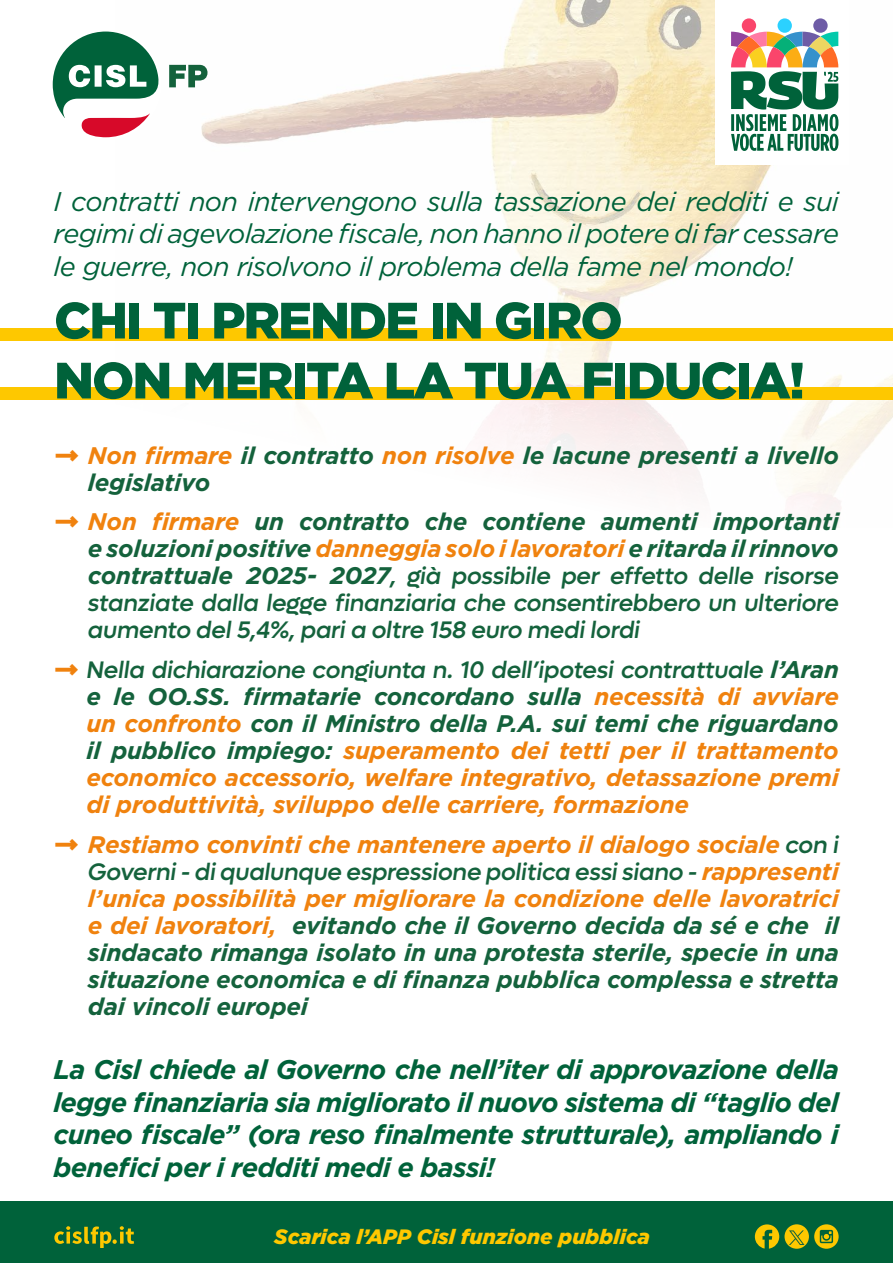
<style>
.page{position:relative;width:893px;height:1263px;background:#fff}
.page>*{position:absolute;margin:0;border:0;box-sizing:border-box;transform-origin:0 0}
.t1{font:900 51px/60px "Gotham";letter-spacing:-.04em;color:#00623a}
.t2{font:italic 700 27px/32.4px "Gotham";letter-spacing:-.025em;color:#00623a;text-align:justify}
.t3{font:italic 27px/32.4px "Gotham";letter-spacing:-.025em;color:#00623a;text-align:justify}
.t4{font:italic 700 24px/27px "Gotham";letter-spacing:-.01em;color:#14623c}
.t5{font:italic 700 24px/27px "Gotham";letter-spacing:-.01em;color:#f0820e;text-align:justify}
.t6{font:italic 500 24px/27px "Lufga";letter-spacing:-.01em;color:#14623c;text-align:justify}
.t7{font:italic 900 20.7px "Gotham";color:#fec800}
.s1{font-family:"Lufga";font-weight:900;font-style:normal;color:#f0820e}
.s2{color:#f0820e}
.s3{font-family:"Gotham";font-weight:700}
.s4{font-weight:900;font-style:normal;color:#f0820e}
.s5{color:#14623c}
.s6{font-family:"Lufga";font-weight:900;font-style:normal}
.s7{font-family:"Lufga";font-weight:500;color:#14623c}
.s8{font-family:"Gotham";font-weight:700;color:#f0820e}
</style>
<div class="page">
<img style="left:169px;top:0;width:724px;height:517px">
<div style="left:0;top:328px;width:893px;height:13px;background:#fec800"></div>
<div style="left:0;top:387px;width:893px;height:13px;background:#fec800"></div>
<svg style="left:53px;top:32px;width:106px;height:105px"></svg>
<svg style="left:169px;top:65px;width:38px;height:22px"></svg>
<div style="left:0;top:1201px;width:893px;height:62px;background:#00623a"></div>
<svg style="left:755px;top:1224px;width:24px;height:24px"></svg>
<svg style="left:814px;top:1224px;width:25px;height:25px"></svg>
<svg style="left:54px;top:1226px;width:80px;height:22px"></svg>
<div style="left:784px;top:1224px;width:25px;height:25px;background:#fec800;border-radius:50%"></div>
<svg style="left:789px;top:1230px;width:15px;height:15px"></svg>
<div style="left:715px;top:0;width:134px;height:165px;background:#fff"></div>
<div style="left:742px;top:18px;width:14px;height:15px;background:#fa456b;border-radius:50%"></div>
<div style="left:777px;top:18px;width:15px;height:15px;background:#2bd1ff;border-radius:50%"></div>
<div style="left:813px;top:18px;width:15px;height:15px;background:#6e5ca6;border-radius:50%"></div>
<svg style="left:731px;top:32px;width:107px;height:119px"></svg>
<p class="t3" style="left:54px;top:184px;width:787px">I contratti non intervengono sulla tassazione dei redditi e sui regimi di agevolazione fiscale, non hanno il potere di far cessare le guerre, non risolvono il problema della fame nel mondo!</p>
<h1 class="t1" style="left:54px;top:290px;width:753px">CHI TI PRENDE IN GIRO<br>NON MERITA LA TUA FIDUCIA!</h1>
<p class="t4" style="left:88px;top:441px;width:753px;text-indent:-34px"><span class="s1">⟶</span> <span class="s2">Non firmare</span> il contratto <span class="s2">non risolve</span> le lacune presenti a livello legislativo</p>
<p class="t4" style="left:54px;top:508px;width:786px;text-align:right"><span class="s1">⟶</span> <span class="s2">Non firmare</span> un contratto che contiene aumenti importanti e soluzioni positive <span class="s2">danneggia solo i lavoratori</span> e ritarda il rinnovo</p>
<p class="t6" style="left:88px;top:563px;width:753px"><span class="s3">contrattuale 2025- 2027</span>, già possibile per effetto delle risorse stanziate dalla legge finanziaria che consentirebbero un ulteriore aumento del 5,4%, pari a oltre 158 euro medi lordi</p>
<p class="t6" style="left:54px;top:656px;width:786px"><span class="s4">⟶</span> Nella dichiarazione congiunta n. 10 dell’ipotesi contrattuale <span class="s3">l’Aran</span></p>
<p class="t5" style="left:86px;top:683px;width:754px"><span class="s5">e le OO.SS. firmatarie concordano sulla</span> necessità di avviare un confronto <span class="s5">con il Ministro della P.A. sui temi che riguardano il pubblico impiego:</span> superamento dei tetti per il trattamento economico accessorio, welfare integrativo, detassazione premi di produttività, sviluppo delle carriere, formazione</p>
<p class="t5" style="left:54px;top:831px;width:786px"><span class="s6">⟶</span> Restiamo convinti che mantenere aperto il dialogo sociale <span class="s7">con i</span></p>
<p class="t6" style="left:88px;top:858px;width:752px">Governi - di qualunque espressione politica essi siano - <span class="s8">rappresenti</span></p>
<p class="t4" style="left:88px;top:885px;width:753px;text-align:justify"><span class="s2">l’unica possibilità per migliorare la condizione delle lavoratrici e dei lavoratori,</span> evitando che il Governo decida da sé e che il sindacato rimanga isolato in una protesta sterile, specie in una situazione economica e di finanza pubblica complessa e stretta dai vincoli europei</p>
<p class="t2" style="left:54px;top:1053px;width:787px">La Cisl chiede al Governo che nell’iter di approvazione della legge finanziaria sia migliorato il nuovo sistema di “taglio del cuneo fiscale” (ora reso finalmente strutturale), ampliando i benefici per i redditi medi e bassi!</p>
<p class="t7" style="left:274px;top:1222px;width:377px">Scarica l’APP Cisl funzione pubblica</p>
</div>
